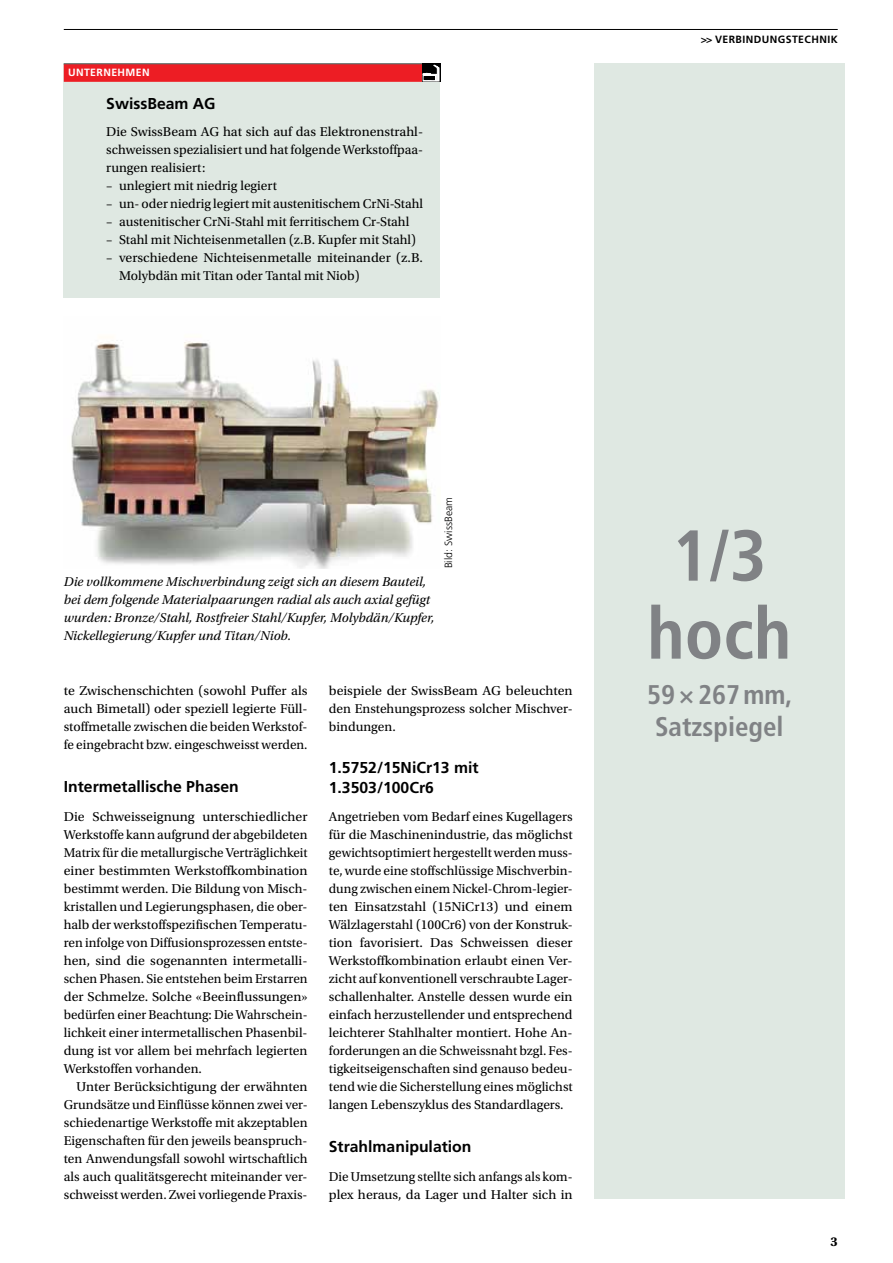
<style>
.page{position:relative;width:893px;height:1263px;background:#fff}
.page>*{position:absolute;margin:0;border:0;box-sizing:border-box;transform-origin:0 0}
.t1{font:700 condensed 72px/78px "Frutiger LT Std";color:#808285;text-align:center}
.t2{font:700 condensed 27px/32.4px "Frutiger LT Std";color:#808285}
.t3{font:700 15.75px/19.5px "Frutiger LT Std";color:#000}
.t4{font:13.5px/18px "Utopia Std";color:#000;text-align:justify}
.t5{font:italic 13.5px/18px "Utopia Std";color:#000}
.t6{font:700 13.5px "Utopia Std";color:#000}
.t7{font:700 10.5px "Frutiger LT Std";letter-spacing:.04em;color:#000}
.t8{font:300 10.5px "Frutiger LT Std";color:#000}
.t9{font:700 10.5px "Frutiger LT Std";letter-spacing:.04em;color:#fff}
</style>
<div class="page">
<hr style="left:64px;top:29px;width:774px;height:1px;background:#000">
<div style="left:64px;top:64px;width:376px;height:234px;background:#dfe8e2"></div>
<div style="left:64px;top:64px;width:376px;height:18px;background:#ed1d24"></div>
<svg style="left:422px;top:64px;width:18px;height:18px"></svg>
<svg style="left:423px;top:65px;width:16px;height:16px"></svg>
<img style="left:71px;top:340px;width:368px;height:228px">
<div style="left:594px;top:64px;width:251px;height:1135px;background:#dfe8e2"></div>
<p class="t9" style="left:68px;top:67px;width:83px">UNTERNEHMEN</p>
<p class="t3" style="left:106px;top:93px;width:111px">SwissBeam AG</p>
<p class="t4" style="left:106px;top:123px;width:318px">Die SwissBeam AG hat sich auf das Elektronenstrahl&shy;schweissen spezialisiert und hat folgende Werkstoffpaa&shy;rungen realisiert:</p>
<p class="t4" style="left:106px;top:177px;width:172px">– unlegiert mit niedrig legiert</p>
<p class="t4" style="left:106px;top:195px;width:318px">– un- oder niedrig legiert mit austenitischem CrNi-Stahl</p>
<p class="t4" style="left:106px;top:213px;width:305px">– austenitischer CrNi-Stahl mit ferritischem Cr-Stahl</p>
<p class="t4" style="left:106px;top:231px;width:311px">– Stahl mit Nichteisenmetallen (z.B. Kupfer mit Stahl)</p>
<p class="t4" style="left:119px;top:249px;width:306px;text-indent:-13px">– verschiedene Nichteisenmetalle miteinander (z.B.<br>Molybdän mit Titan oder Tantal mit Niob)</p>
<p class="t7" style="left:701px;top:33px;width:138px">&gt;&gt; VERBINDUNGSTECHNIK</p>
<p class="t5" style="left:64px;top:573px;width:372px">Die vollkommene Mischverbindung zeigt sich an diesem Bauteil, bei dem folgende Materialpaarungen radial als auch axial gefügt wurden: Bronze/Stahl, Rostfreier Stahl/Kupfer, Molybdän/Kupfer, Nickellegierung/Kupfer und Titan/Niob.</p>
<p class="t8" style="left:443px;top:568px;width:73px;rotate:-90deg">Bild: SwissBeam</p>
<p class="t4" style="left:64px;top:681px;width:245px">te Zwischenschichten (sowohl Puffer als auch Bimetall) oder speziell legierte Füll&shy;stoffmetalle zwischen die beiden Werkstof&shy;fe eingebracht bzw. eingeschweisst werden.</p>
<p class="t3" style="left:64px;top:776px;width:177px">Intermetallische Phasen</p>
<p class="t4" style="left:64px;top:807px;width:245px">Die Schweisseignung unterschiedlicher Werkstoffe kann aufgrund der abgebildeten Matrix für die metallurgische Verträglichkeit einer bestimmten Werkstoffkombination bestimmt werden. Die Bildung von Misch&shy;kristallen und Legierungsphasen, die ober&shy;halb der werkstoffspezifischen Temperatu&shy;ren infolge von Diffusionsprozessen entste&shy;hen, sind die sogenannten intermetalli&shy;schen Phasen. Sie entstehen beim Erstarren der Schmelze. Solche «Beeinflussungen» bedürfen einer Beachtung: Die Wahrschein&shy;lichkeit einer intermetallischen Phasenbil&shy;dung ist vor allem bei mehrfach legierten Werkstoffen vorhanden.</p>
<p class="t4" style="left:64px;top:1078px;width:245px;text-indent:13px">Unter Berücksichtigung der erwähnten Grundsätze und Einflüsse können zwei ver&shy;schiedenartige Werkstoffe mit akzeptablen Eigenschaften für den jeweils beanspruch&shy;ten Anwendungsfall sowohl wirtschaftlich als auch qualitätsgerecht miteinander ver&shy;schweisst werden. Zwei vorliegende Praxis-</p>
<p class="t4" style="left:329px;top:681px;width:245px">beispiele der SwissBeam AG beleuchten den Enstehungsprozess solcher Mischver&shy;bindungen.</p>
<p class="t3" style="left:329px;top:758px;width:151px">1.5752/15NiCr13 mit<br>1.3503/100Cr6</p>
<p class="t4" style="left:329px;top:807px;width:245px">Angetrieben vom Bedarf eines Kugellagers für die Maschinenindustrie, das möglichst gewichtsoptimiert hergestellt werden muss&shy;te, wurde eine stoffschlüssige Mischverbin&shy;dung zwischen einem Nickel-Chrom-legier&shy;ten Einsatzstahl (15NiCr13) und einem Wälzlagerstahl (100Cr6) von der Konstruk&shy;tion favorisiert. Das Schweissen dieser Werkstoffkombination erlaubt einen Ver&shy;zicht auf konventionell verschraubte Lager&shy;schallenhalter. Anstelle dessen wurde ein einfach herzustellender und entsprechend leichterer Stahlhalter montiert. Hohe An&shy;forderungen an die Schweissnaht bzgl. Fes&shy;tigkeitseigenschaften sind genauso bedeu&shy;tend wie die Sicherstellung eines möglichst langen Lebenszyklus des Standardlagers.</p>
<p class="t3" style="left:329px;top:1137px;width:144px">Strahlmanipulation</p>
<p class="t4" style="left:329px;top:1168px;width:245px">Die Umsetzung stellte sich anfangs als kom&shy;plex heraus, da Lager und Halter sich in</p>
<h1 class="t1" style="left:647px;top:517px;width:146px">1/3 hoch</h1>
<h2 class="t2" style="left:647px;top:678px;width:147px">59×267mm,<br>Satzspiegel</h2>
<p class="t6" style="left:830px;top:1234px;width:9px">3</p>
</div>
